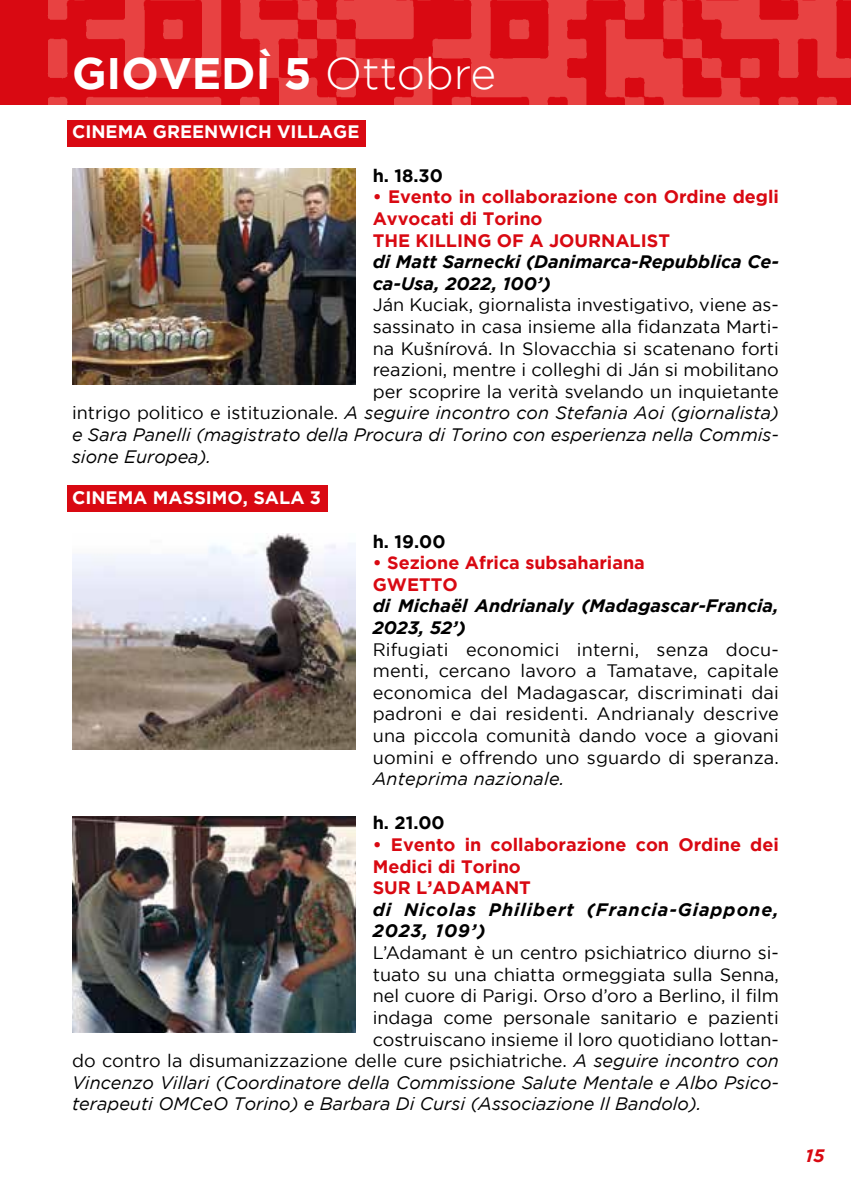
<style>
.page{position:relative;width:851px;height:1191px;background:#fff}
.page>*{position:absolute;margin:0;border:0;box-sizing:border-box;transform-origin:0 0}
.t1{font:700 44px "Gotham";color:#fff}
.t2{font:18px/21.6px "Gotham";color:#000;text-align:justify}
.t3{font:italic 18px "Gotham";color:#000}
.t4{font:700 18px/21.6px "Gotham";color:#d90912}
.t5{font:italic 700 18px/21.6px "Gotham";color:#000}
.t6{font:italic 700 18px/21.6px "Gotham";letter-spacing:.05em;color:#000}
.t7{font:700 18px "Gotham";color:#fff}
.t8{font:700 18px "Gotham";color:#000}
.t9{font:italic 700 18px "Gotham";color:#d90912}
.s1{font-weight:300}
.s2{font-style:normal}
.s3{font-style:italic}
</style>
<div class="page">
<img style="left:0;top:0;width:850px;height:105px">
<div style="left:67px;top:120px;width:299px;height:26px;background:#d90912"></div>
<img style="left:72px;top:168px;width:283px;height:216px">
<div style="left:67px;top:486px;width:260px;height:26px;background:#d90912"></div>
<img style="left:72px;top:534px;width:283px;height:216px">
<img style="left:72px;top:816px;width:283px;height:216px">
<h1 class="t1" style="left:72px;top:48px;width:425px">GIOVEDÌ 5 <span class="s1">Ottobre</span></h1>
<p class="t7" style="left:72px;top:122px;width:289px">CINEMA GREENWICH VILLAGE</p>
<p class="t8" style="left:372px;top:165px;width:72px">h. 18.30</p>
<p class="t4" style="left:372px;top:186px;width:407px">• Evento in collaborazione con Ordine degli<br>Avvocati di Torino<br>THE KILLING OF A JOURNALIST</p>
<p class="t5" style="left:372px;top:251px;width:407px">di Matt Sarnecki (Danimarca-Repubblica Ce&shy;ca-Usa, 2022, 100’)</p>
<p class="t2" style="left:372px;top:294px;width:407px">Ján Kuciak, giornalista investigativo, viene as-</p>
<p class="t2" style="left:372px;top:315px;width:407px">sassinato in casa insieme alla fidanzata Marti-</p>
<p class="t2" style="left:372px;top:337px;width:407px">na Kušnírová. In Slovacchia si scatenano forti</p>
<p class="t2" style="left:372px;top:359px;width:407px">reazioni, mentre i colleghi di Ján si mobilitano</p>
<p class="t2" style="left:372px;top:380px;width:407px">per scoprire la verità svelando un inquietante</p>
<p class="t3" style="left:72px;top:403px;width:708px"><span class="s2">intrigo politico e istituzionale.</span> A seguire incontro con Stefania Aoi (giornalista)</p>
<p class="t3" style="left:72px;top:425px;width:708px">e Sara Panelli (magistrato della Procura di Torino con esperienza nella Commis-</p>
<p class="t3" style="left:72px;top:446px;width:140px">sione Europea).</p>
<p class="t7" style="left:72px;top:487px;width:250px">CINEMA MASSIMO, SALA 3</p>
<p class="t8" style="left:372px;top:531px;width:74px">h. 19.00</p>
<p class="t4" style="left:372px;top:551px;width:273px">• Sezione Africa subsahariana<br>GWETTO</p>
<p class="t5" style="left:372px;top:595px;width:407px">di Michaël Andrianaly (Madagascar-Francia,<br>2023, 52’)</p>
<p class="t2" style="left:372px;top:638px;width:407px">Rifugiati economici interni, senza docu&shy;menti, cercano lavoro a Tamatave, capitale economica del Madagascar, discriminati dai padroni e dai residenti. Andrianaly descrive una piccola comunità dando voce a giovani uomini e offrendo uno sguardo di speranza.</p>
<p class="t3" style="left:372px;top:769px;width:193px">Anteprima nazionale.</p>
<p class="t8" style="left:372px;top:812px;width:74px">h. 21.00</p>
<p class="t4" style="left:372px;top:833px;width:407px">• Evento in collaborazione con Ordine dei<br>Medici di Torino<br>SUR L’ADAMANT</p>
<p class="t6" style="left:372px;top:898px;width:407px">di Nicolas Philibert (Francia-Giappone,<br>2023, 109’)</p>
<p class="t2" style="left:372px;top:941px;width:407px">L’Adamant è un centro psichiatrico diurno si-</p>
<p class="t2" style="left:372px;top:963px;width:407px">tuato su una chiatta ormeggiata sulla Senna,</p>
<p class="t2" style="left:372px;top:984px;width:407px">nel cuore di Parigi. Orso d’oro a Berlino, il film</p>
<p class="t2" style="left:372px;top:1006px;width:407px">indaga come personale sanitario e pazienti</p>
<p class="t2" style="left:372px;top:1028px;width:407px">costruiscano insieme il loro quotidiano lottan-</p>
<p class="t2" style="left:72px;top:1049px;width:708px">do contro la disumanizzazione delle cure psichiatriche. <span class="s3">A seguire incontro con</span></p>
<p class="t3" style="left:72px;top:1072px;width:708px">Vincenzo Villari (Coordinatore della Commissione Salute Mentale e Albo Psico-</p>
<p class="t3" style="left:72px;top:1094px;width:631px">terapeuti OMCeO Torino) e Barbara Di Cursi (Associazione Il Bandolo).</p>
<p class="t9" style="left:805px;top:1144px;width:20px">15</p>
</div>
